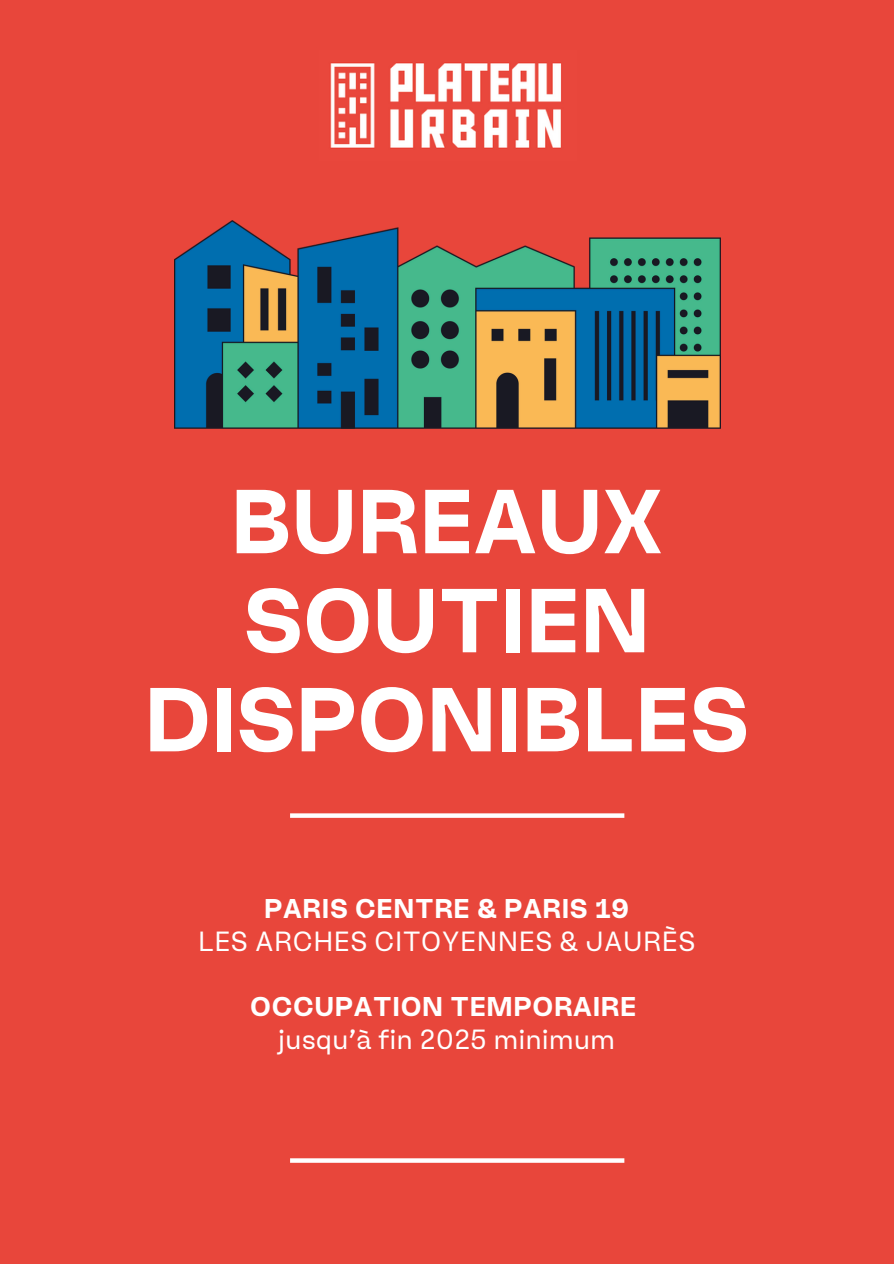
<style>
.page{position:relative;width:894px;height:1264px;background:#fff}
.page>*{position:absolute;margin:0;border:0;box-sizing:border-box;transform-origin:0 0}
.t1{font:700 90px/99px "Ginka";color:#fff;text-align:center}
.t2{font:27px "Ginka";letter-spacing:.02em;color:#fff}
.t3{font:700 27px "Ginka";letter-spacing:.02em;color:#fff}
</style>
<div class="page">
<div style="left:0;top:0;width:893px;height:1263px;background:#e8463b"></div>
<img style="left:330px;top:62px;width:231px;height:87px">
<img style="left:174px;top:221px;width:546px;height:207px">
<svg style="left:290px;top:813px;width:334px;height:4px"></svg>
<svg style="left:290px;top:1158px;width:334px;height:4px"></svg>
<h1 class="t1" style="left:144px;top:472px;width:606px">BUREAUX<br>SOUTIEN<br>DISPONIBLES</h1>
<p class="t3" style="left:264px;top:892px;width:366px">PARIS CENTRE &amp; PARIS 19</p>
<p class="t2" style="left:198px;top:925px;width:498px">LES ARCHES CITOYENNES &amp; JAURÈS</p>
<p class="t3" style="left:250px;top:990px;width:387px">OCCUPATION TEMPORAIRE</p>
<p class="t2" style="left:278px;top:1023px;width:338px">jusqu’à fin 2025 minimum</p>
</div>
